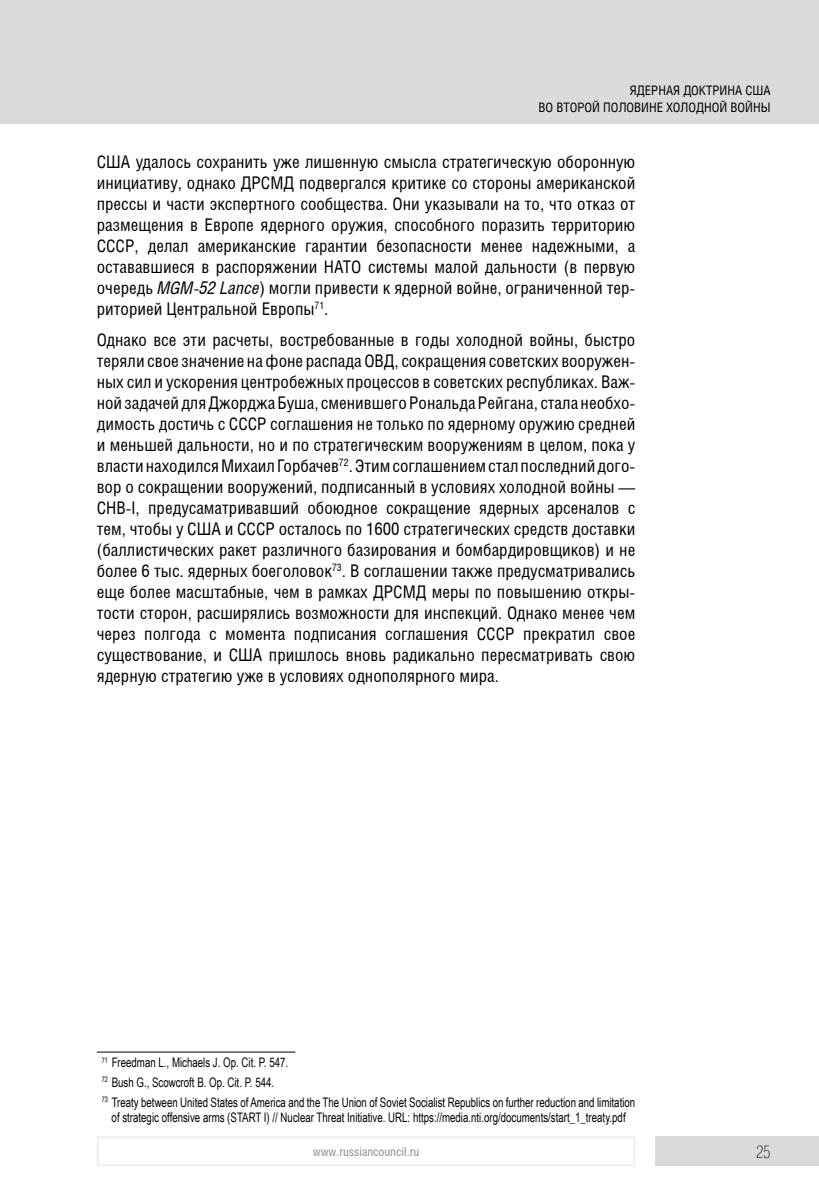
<style>
.page{position:relative;width:819px;height:1191px;background:#fff}
.page>*{position:absolute;margin:0;border:0;box-sizing:border-box;transform-origin:0 0}
.t1{font:17.5px/21px "Helios Cond";color:#000;text-align:justify}
.t2{font:17.5px "Helios Cond Thin C";color:#000}
.t3{font:13.12px/19.8px "Arial Narrow";color:#000;scale:.9 1}
.t4{font:13.12px/17.5px "Helios Cond";color:#000;text-align:right}
.t5{font:12.25px "Helios Cond";color:#878787}
.s1{font-style:italic}
</style>
<div class="page">
<div style="left:0;top:0;width:819px;height:124px;background:#dadada"></div>
<div style="left:655px;top:1136px;width:164px;height:30px;background:#dadada"></div>
<div style="left:97px;top:1136px;width:538px;height:30px;border:2px solid #ededed"></div>
<hr style="left:97px;top:1051px;width:198px;height:1px;background:#000">
<p class="t4" style="left:538px;top:81px;width:233px">ЯДЕРНАЯ ДОКТРИНА США<br>ВО ВТОРОЙ ПОЛОВИНЕ ХОЛОДНОЙ ВОЙНЫ</p>
<p class="t1" style="left:97px;top:151px;width:540px">США удалось сохранить уже лишенную смысла стратегическую оборонную инициативу, однако ДРСМД подвергался критике со стороны американской прессы и части экспертного сообщества. Они указывали на то, что отказ от размещения в Европе ядерного оружия, способного поразить территорию СССР, делал американские гарантии безопасности менее надежными, а остававшиеся в распоряжении НАТО системы малой дальности (в первую очередь <span class="s1">MGM-52 Lance</span>) могли привести к ядерной войне, ограниченной тер&shy;риторией Центральной Европы<sup>71</sup>.</p>
<p class="t1" style="left:97px;top:329px;width:540px">Однако все эти расчеты, востребованные в годы холодной войны, быстро теряли свое значение на фоне распада ОВД, сокращения советских вооружен&shy;ных сил и ускорения центробежных процессов в советских республиках. Важ&shy;ной задачей для Джорджа Буша, сменившего Рональда Рейгана, стала необхо&shy;димость достичь с СССР соглашения не только по ядерному оружию средней и меньшей дальности, но и по стратегическим вооружениям в целом, пока у власти находился Михаил Горбачев<sup>72</sup>. Этим соглашением стал последний дого&shy;вор о сокращении вооружений, подписанный в условиях холодной войны — СНВ-I, предусаматривавший обоюдное сокращение ядерных арсеналов с тем, чтобы у США и СССР осталось по 1600 стратегических средств доставки (баллистических ракет различного базирования и бомбардировщиков) и не более 6 тыс. ядерных боеголовок<sup>73</sup>. В соглашении также предусматривались еще более масштабные, чем в рамках ДРСМД меры по повышению откры&shy;тости сторон, расширялись возможности для инспекций. Однако менее чем через полгода с момента подписания соглашения СССР прекратил свое существование, и США пришлось вновь радикально пересматривать свою ядерную стратегию уже в условиях однополярного мира.</p>
<p class="t3" style="left:102px;top:1052px;width:594px"><sup>71</sup> Freedman L., Michaels J. Op. Сit. P. 547.<br><sup>72</sup> Bush G., Scowcroft B. Op. Сit. P. 544.<br><sup>73</sup> Treaty between United States of America and the The Union of Soviet Socialist Republics on further reduction and limitation</p>
<p class="t3" style="left:112px;top:1106px;width:572px">of strategic offensive arms (START I) // Nuclear Threat Initiative. URL: https://media.nti.org/documents/start_1_treaty.pdf</p>
<p class="t5" style="left:313px;top:1144px;width:108px">www.russiancouncil.ru</p>
<p class="t2" style="left:756px;top:1142px;width:16px">25</p>
</div>
